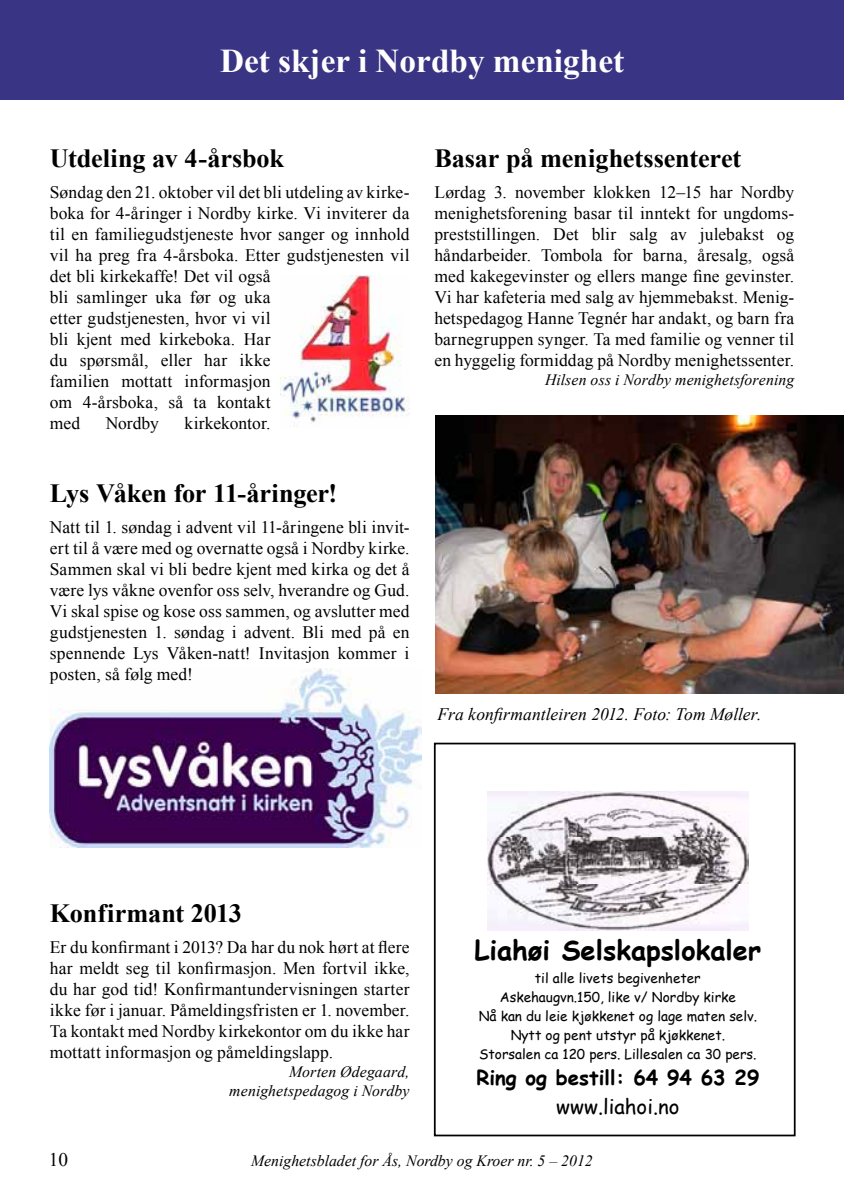
<style>
.page{position:relative;width:844px;height:1191px;background:#fff}
.page>*{position:absolute;margin:0;border:0;box-sizing:border-box;transform-origin:0 0}
.t1{font:700 33.25px "Times New Roman";color:#fff}
.t2{font:700 27.12px "Comic Sans MS";color:#000}
.t3{font:700 26.25px "Times New Roman";letter-spacing:-.005em;color:#000}
.t4{font:700 20.3px "Comic Sans MS";color:#000}
.t5{font:20.3px "Comic Sans MS";color:#000}
.t6{font:19.25px "Times New Roman";color:#000}
.t7{font:17.5px/21px "Times New Roman";letter-spacing:.005em;color:#000;text-align:justify}
.t8{font:italic 17.5px "Times New Roman";color:#000}
.t9{font:italic 15.75px/18.9px "Times New Roman";letter-spacing:.005em;color:#000;text-align:right}
.t10{font:13.65px/18.9px "Comic Sans MS";color:#000;text-align:center}
</style>
<div class="page">
<img style="left:50px;top:668px;width:372px;height:179px">
<div style="left:0;top:0;width:843px;height:99px;background:#3a3484"></div>
<img style="left:280px;top:275px;width:129px;height:151px">
<img style="left:435px;top:415px;width:408px;height:278px">
<img style="left:487px;top:791px;width:261px;height:139px">
<div style="left:434px;top:742px;width:361px;height:394px;border:2px solid #000"></div>
<h1 class="t1" style="left:220px;top:38px;width:405px">Det skjer i Nordby menighet</h1>
<h3 class="t3" style="left:50px;top:140px;width:235px">Utdeling av 4-årsbok</h3>
<p class="t7" style="left:50px;top:181px;width:361px;text-align:left">Søndag den 21. oktober vil det bli utdeling av kirke&shy;boka for 4-åringer i Nordby kirke. Vi inviterer da til en familiegudstjeneste hvor sanger og innhold vil ha preg fra 4-årsboka. Etter gudstjenesten vil det bli kirkekaffe! Det vil også<br>bli samlinger uka før og uka<br>etter gudstjenesten, hvor vi vil<br>bli kjent med kirkeboka. Har<br>du spørsmål, eller har ikke<br>familien mottatt informasjon<br>om 4-årsboka, så ta kontakt<br>med</p>
<p class="t7" style="left:106px;top:412px;width:55px">Nordby</p>
<p class="t7" style="left:184px;top:412px;width:88px">kirkekontor.</p>
<h3 class="t3" style="left:50px;top:475px;width:289px">Lys Våken for 11-åringer!</h3>
<p class="t7" style="left:50px;top:516px;width:361px">Natt til 1. søndag i advent vil 11-åringene bli invit&shy;ert til å være med og overnatte også i Nordby kirke.<br>Sammen skal vi bli bedre kjent med kirka og det å være lys våkne ovenfor oss selv, hverandre og Gud.<br>Vi skal spise og kose oss sammen, og avslutter med gudstjenesten 1. søndag i advent. Bli med på en spennende Lys Våken-natt! Invitasjon kommer i posten, så følg med!</p>
<h3 class="t3" style="left:434px;top:140px;width:308px">Basar på menighetssenteret</h3>
<p class="t7" style="left:434px;top:181px;width:361px">Lørdag 3. november klokken 12–15 har Nordby menighetsforening basar til inntekt for ungdoms&shy;preststillingen. Det blir salg av julebakst og håndarbeider. Tombola for barna, åresalg, også med kakegevinster og ellers mange fine gevinster.<br>Vi har kafeteria med salg av hjemmebakst. Menig&shy;hetspedagog Hanne Tegnér har andakt, og barn fra barnegruppen synger. Ta med familie og venner til en hyggelig formiddag på Nordby menighetssenter.</p>
<p class="t9" style="left:545px;top:369px;width:251px">Hilsen oss i Nordby menighetsforening</p>
<p class="t8" style="left:437px;top:702px;width:325px">Fra konfirmantleiren 2012. Foto: Tom Møller.</p>
<h3 class="t3" style="left:50px;top:895px;width:193px">Konfirmant 2013</h3>
<p class="t7" style="left:50px;top:936px;width:361px">Er du konfirmant i 2013? Da har du nok hørt at flere har meldt seg til konfirmasjon. Men fortvil ikke, du har god tid! Konfirmantundervisningen starter ikke før i januar. Påmeldingsfristen er 1. november.<br>Ta kontakt med Nordby kirkekontor om du ikke har mottatt informasjon og påmeldingslapp.</p>
<p class="t9" style="left:229px;top:1061px;width:182px">Morten Ødegaard, menighetspedagog i Nordby</p>
<h2 class="t2" style="left:474px;top:930px;width:288px">Liahøi Selskapslokaler</h2>
<p class="t10" style="left:478px;top:968px;width:280px">til alle livets begivenheter<br>Askehaugvn.150, like v/ Nordby kirke<br>Nå kan du leie kjøkkenet og lage maten selv.<br>Nytt og pent utstyr på kjøkkenet.<br>Storsalen ca 120 pers. Lillesalen ca 30 pers.</p>
<p class="t4" style="left:476px;top:1063px;width:284px">Ring og bestill: 64 94 63 29</p>
<p class="t5" style="left:556px;top:1091px;width:125px">www.liahoi.no</p>
<p class="t6" style="left:49px;top:1146px;width:21px">10</p>
<p class="t9" style="left:251px;top:1150px;width:343px">Menighetsbladet for Ås, Nordby og Kroer nr. 5 – 2012</p>
</div>
